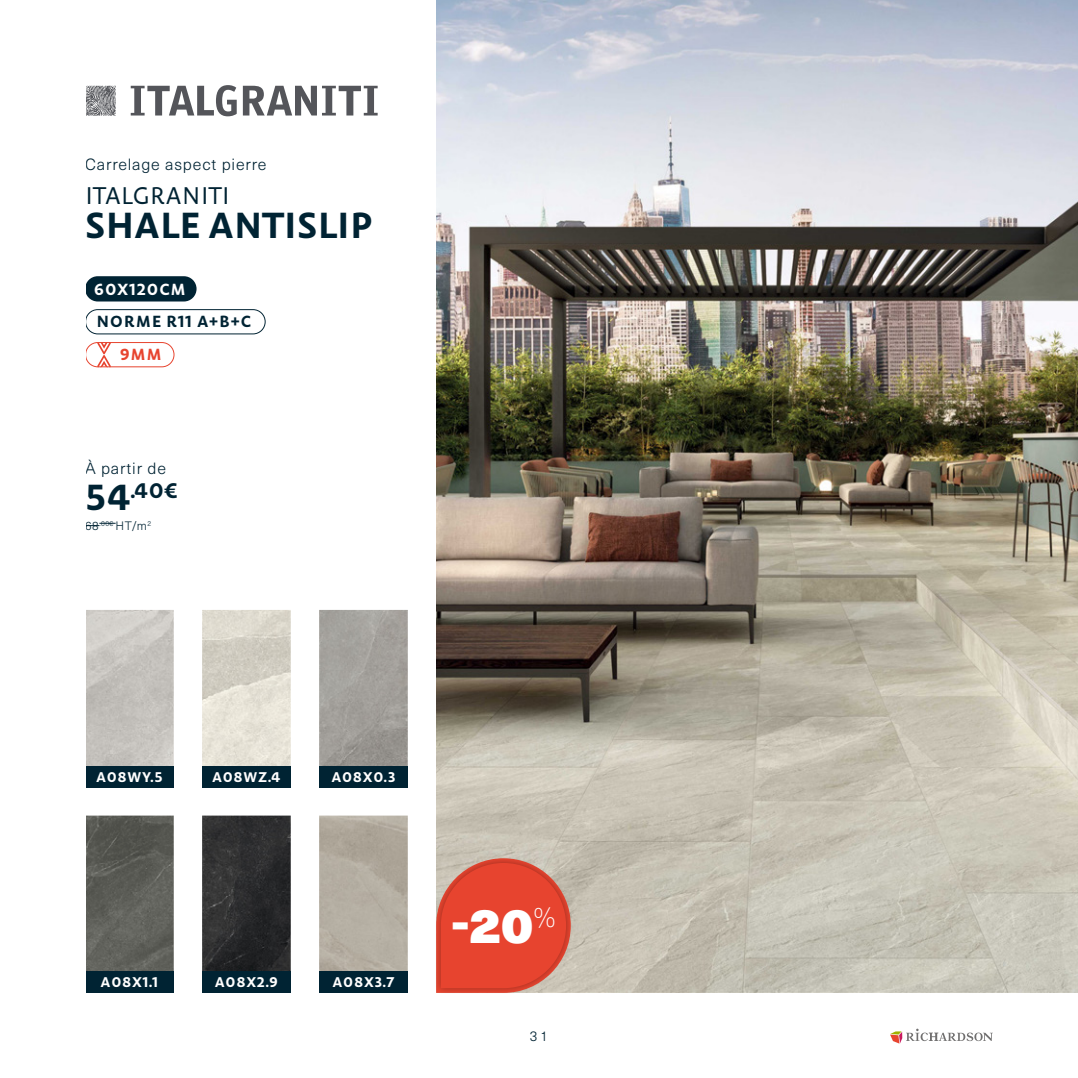
<style>
.page{position:relative;width:1078px;height:1078px;background:#fff}
.page>*{position:absolute;margin:0;border:0;box-sizing:border-box;transform-origin:0 0}
.t1{font:48px "Neue Haas Unica W1 G X Black";color:#fff}
.t2{font:700 36px "Carolineale";letter-spacing:-.005em;color:#002333}
.t3{font:24px "Carolineale";letter-spacing:-.01em;color:#002333}
.t4{font:700 21px "Carolineale";color:#002333}
.t5{font:300 16px "Neue Haas Unica W1 G";letter-spacing:.05em;color:#002333}
.t6{font:700 16px "Carolineale";letter-spacing:.045em;color:#002333}
.t7{font:700 16px "Carolineale";letter-spacing:.05em;color:#fff}
.t8{font:700 16px "Carolineale";color:#e7442f}
.t9{font:700 14px "Carolineale";letter-spacing:.05em;color:#fff}
.t10{font:300 14px "Neue Haas Unica W1 G";color:#002333}
.t11{font:300 12px "Neue Haas Unica W1 G";color:#002333}
.s1{font-size:36px}
</style>
<div class="page">
<svg style="left:890px;top:1028px;width:102px;height:15px"></svg>
<img style="left:436px;top:0;width:641px;height:992px">
<div style="left:433px;top:856px;width:139px;height:138px;background:#000;opacity:.33"></div>
<svg style="left:436px;top:858px;width:134px;height:134px;background:#df5743"></svg>
<svg style="left:86px;top:86px;width:30px;height:30px"></svg>
<svg style="left:243px;top:86px;width:134px;height:29px"></svg>
<svg style="left:131px;top:85px;width:106px;height:31px"></svg>
<img style="left:202px;top:610px;width:89px;height:155px">
<img style="left:86px;top:610px;width:88px;height:155px">
<img style="left:202px;top:815px;width:89px;height:156px">
<img style="left:86px;top:815px;width:88px;height:156px">
<img style="left:319px;top:610px;width:88px;height:155px">
<img style="left:319px;top:815px;width:88px;height:156px">
<div style="left:85px;top:765px;width:89px;height:22px;background:#002333"></div>
<div style="left:85px;top:971px;width:89px;height:21px;background:#002333"></div>
<div style="left:202px;top:765px;width:89px;height:22px;background:#002333"></div>
<div style="left:202px;top:971px;width:89px;height:21px;background:#002333"></div>
<div style="left:319px;top:765px;width:88px;height:22px;background:#002333"></div>
<div style="left:319px;top:971px;width:88px;height:21px;background:#002333"></div>
<svg style="left:86px;top:523px;width:30px;height:3px"></svg>
<div style="left:85px;top:342px;width:89px;height:25px;border:1px solid #e7442f;border-radius:12px"></div>
<svg style="left:97px;top:342px;width:14px;height:25px"></svg>
<div style="left:85px;top:276px;width:111px;height:25px;background:#002333;border-radius:13px"></div>
<div style="left:85px;top:309px;width:180px;height:25px;border:1px solid #002333;border-radius:12px"></div>
<p class="t5" style="left:85px;top:153px;width:183px">Carrelage aspect pierre</p>
<p class="t3" style="left:85px;top:177px;width:146px">ITALGRANITI</p>
<p class="t2" style="left:85px;top:197px;width:289px">SHALE ANTISLIP</p>
<p class="t7" style="left:94px;top:277px;width:94px">60X120CM</p>
<p class="t6" style="left:96px;top:309px;width:156px">NORME R11 A+B+C</p>
<p class="t8" style="left:120px;top:341px;width:44px">9MM</p>
<p class="t5" style="left:85px;top:456px;width:82px">À partir de</p>
<p class="t4" style="left:85px;top:474px;width:94px"><span class="s1">54</span>.40€</p>
<p class="t11" style="left:85px;top:516px;width:68px">68<sup>.00€</sup> HT/m<sup>2</sup></p>
<p class="t9" style="left:96px;top:765px;width:68px">A08WY.5</p>
<p class="t9" style="left:212px;top:765px;width:70px">A08WZ.4</p>
<p class="t9" style="left:331px;top:765px;width:66px">A08X0.3</p>
<p class="t9" style="left:101px;top:970px;width:59px">A08X1.1</p>
<p class="t9" style="left:215px;top:970px;width:65px">A08X2.9</p>
<p class="t9" style="left:332px;top:970px;width:63px">A08X3.7</p>
<p class="t1" style="left:451px;top:886px;width:106px">-20<sup>%</sup></p>
<p class="t10" style="left:530px;top:1025px;width:20px">31</p>
</div>
